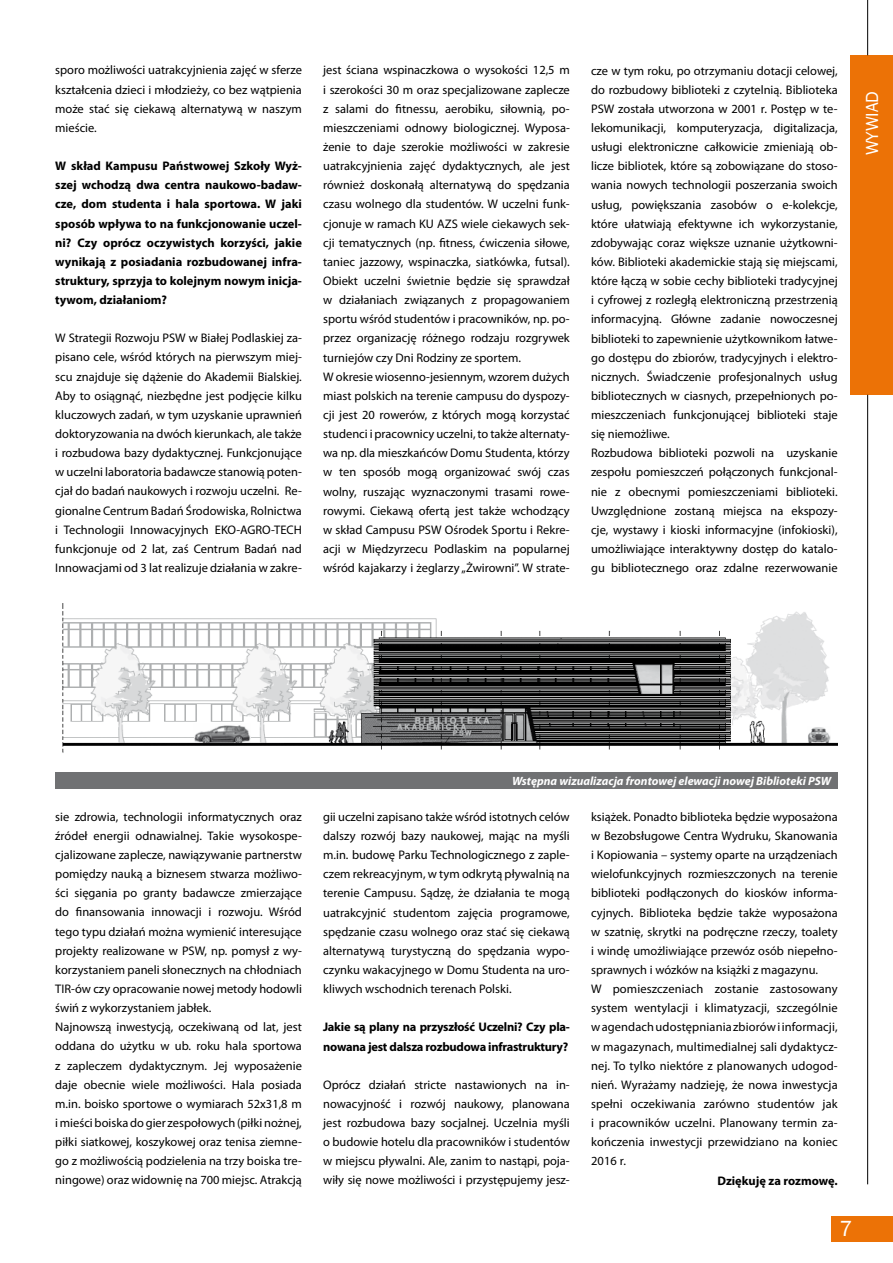
<style>
.page{position:relative;width:893px;height:1263px;background:#fff}
.page>*{position:absolute;margin:0;border:0;box-sizing:border-box;transform-origin:0 0}
.t1{font:22.5px "Franklin Gothic";color:#fff}
.t2{font:18px "Franklin Gothic";color:#fff}
.t3{font:12.45px/19.2px "Myriad Pro";color:#000;text-align:justify}
.t4{font:700 12.45px/19.2px "Myriad Pro";letter-spacing:-.015em;color:#000;text-align:justify}
.t5{font:italic 700 12px "Myriad Pro";color:#fff}
</style>
<div class="page">
<div style="left:850px;top:55px;width:43px;height:340px;background:#ec7206"></div>
<div style="left:832px;top:1216px;width:61px;height:26px;background:#ec7206"></div>
<hr style="left:867px;top:395px;width:1px;height:789px;background:#000">
<hr style="left:867px;top:0;width:1px;height:55px;background:#000">
<div style="left:55px;top:773px;width:783px;height:16px;background:#707173"></div>
<img style="left:62px;top:603px;width:776px;height:150px">
<p class="t3" style="left:55px;top:60px;width:248px">sporo możliwości uatrakcyjnienia zajęć w sferze kształcenia dzieci i młodzieży, co bez wątpienia może stać się ciekawą alternatywą w naszym mieście.</p>
<p class="t4" style="left:55px;top:156px;width:248px">W skład Kampusu Państwowej Szkoły Wyż&shy;szej wchodzą dwa centra naukowo-badaw&shy;cze, dom studenta i hala sportowa. W jaki sposób wpływa to na funkcjonowanie uczel&shy;ni? Czy oprócz oczywistych korzyści, jakie wynikają z posiadania rozbudowanej infra&shy;struktury, sprzyja to kolejnym nowym inicja&shy;tywom, działaniom?</p>
<p class="t3" style="left:55px;top:328px;width:248px">W Strategii Rozwoju PSW w Białej Podlaskiej za&shy;pisano cele, wśród których na pierwszym miej&shy;scu znajduje się dążenie do Akademii Bialskiej.<br>Aby to osiągnąć, niezbędne jest podjęcie kilku kluczowych zadań, w tym uzyskanie uprawnień doktoryzowania na dwóch kierunkach, ale także i rozbudowa bazy dydaktycznej. Funkcjonujące w uczelni laboratoria badawcze stanowią poten&shy;cjał do badań naukowych i rozwoju uczelni. Re&shy;gionalne Centrum Badań Środowiska, Rolnictwa i Technologii Innowacyjnych EKO-AGRO-TECH funkcjonuje od 2 lat, zaś Centrum Badań nad Innowacjami od 3 lat realizuje działania w zakre-</p>
<p class="t3" style="left:323px;top:61px;width:248px;text-align:left">jest ściana wspinaczkowa o wysokości 12,5 m i szerokości 30 m oraz specjalizowane zaplecze z salami do fitnessu, aerobiku, siłownią, po&shy;mieszczeniami odnowy biologicznej. Wyposa&shy;żenie to daje szerokie możliwości w zakresie uatrakcyjnienia zajęć dydaktycznych, ale jest również doskonałą alternatywą do spędzania czasu wolnego dla studentów. W uczelni funk&shy;cjonuje w ramach KU AZS wiele ciekawych sek&shy;cji tematycznych (np. fitness, ćwiczenia siłowe, taniec jazzowy, wspinaczka, siatkówka, futsal).<br>Obiekt uczelni świetnie będzie się sprawdzał w działaniach związanych z propagowaniem sportu wśród studentów i pracowników, np. po&shy;przez organizację różnego rodzaju rozgrywek turniejów czy Dni Rodziny ze sportem.<br>W okresie wiosenno-jesiennym, wzorem dużych miast polskich na terenie campusu do dyspozy&shy;cji jest 20 rowerów, z których mogą korzystać studenci i pracownicy uczelni, to także alternaty&shy;wa np. dla mieszkańców Domu Studenta, którzy w ten sposób mogą organizować swój czas wolny, ruszając wyznaczonymi trasami rowe&shy;rowymi. Ciekawą ofertą jest także wchodzący w skład Campusu PSW Ośrodek Sportu i Rekre&shy;acji w Międzyrzecu Podlaskim na popularnej wśród kajakarzy i żeglarzy „Żwirowni”. W strate-</p>
<p class="t3" style="left:591px;top:61px;width:248px;text-align:left">cze w tym roku, po otrzymaniu dotacji celowej, do rozbudowy biblioteki z czytelnią. Biblioteka PSW została utworzona w 2001 r. Postęp w te&shy;lekomunikacji, komputeryzacja, digitalizacja, usługi elektroniczne całkowicie zmieniają ob&shy;licze bibliotek, które są zobowiązane do stoso&shy;wania nowych technologii poszerzania swoich usług, powiększania zasobów o e-kolekcje, które ułatwiają efektywne ich wykorzystanie, zdobywając coraz większe uznanie użytkowni&shy;ków. Biblioteki akademickie stają się miejscami, które łączą w sobie cechy biblioteki tradycyjnej i cyfrowej z rozległą elektroniczną przestrzenią informacyjną. Główne zadanie nowoczesnej biblioteki to zapewnienie użytkownikom łatwe&shy;go dostępu do zbiorów, tradycyjnych i elektro&shy;nicznych. Świadczenie profesjonalnych usług bibliotecznych w ciasnych, przepełnionych po&shy;mieszczeniach funkcjonującej biblioteki staje się niemożliwe.<br>Rozbudowa biblioteki pozwoli na uzyskanie zespołu pomieszczeń połączonych funkcjonal&shy;nie z obecnymi pomieszczeniami biblioteki.<br>Uwzględnione zostaną miejsca na ekspozy&shy;cje, wystawy i kioski informacyjne (infokioski), umożliwiające interaktywny dostęp do katalo&shy;gu bibliotecznego oraz zdalne rezerwowanie</p>
<h2 class="t2" style="left:861px;top:155px;width:66px;rotate:-90deg">WYWIAD</h2>
<p class="t3" style="left:55px;top:807px;width:248px;text-align:left">sie zdrowia, technologii informatycznych oraz źródeł energii odnawialnej. Takie wysokospe&shy;cjalizowane zaplecze, nawiązywanie partnerstw pomiędzy nauką a biznesem stwarza możliwo&shy;ści sięgania po granty badawcze zmierzające do finansowania innowacji i rozwoju. Wśród tego typu działań można wymienić interesujące projekty realizowane w PSW, np. pomysł z wy&shy;korzystaniem paneli słonecznych na chłodniach TIR-ów czy opracowanie nowej metody hodowli świń z wykorzystaniem jabłek.<br>Najnowszą inwestycją, oczekiwaną od lat, jest oddana do użytku w ub. roku hala sportowa z zapleczem dydaktycznym. Jej wyposażenie daje obecnie wiele możliwości. Hala posiada m.in. boisko sportowe o wymiarach 52x31,8 m i mieści boiska do gier zespołowych (piłki nożnej, piłki siatkowej, koszykowej oraz tenisa ziemne&shy;go z możliwością podzielenia na trzy boiska tre&shy;ningowe) oraz widownię na 700 miejsc. Atrakcją</p>
<p class="t5" style="left:512px;top:773px;width:321px">Wstępna wizualizacja frontowej elewacji nowej Biblioteki PSW</p>
<p class="t3" style="left:323px;top:807px;width:248px">gii uczelni zapisano także wśród istotnych celów dalszy rozwój bazy naukowej, mając na myśli m.in. budowę Parku Technologicznego z zaple&shy;czem rekreacyjnym, w tym odkrytą pływalnią na terenie Campusu. Sądzę, że działania te mogą uatrakcyjnić studentom zajęcia programowe, spędzanie czasu wolnego oraz stać się ciekawą alternatywą turystyczną do spędzania wypo&shy;czynku wakacyjnego w Domu Studenta na uro&shy;kliwych wschodnich terenach Polski.</p>
<p class="t4" style="left:323px;top:1017px;width:248px">Jakie są plany na przyszłość Uczelni? Czy pla&shy;nowana jest dalsza rozbudowa infrastruktury?</p>
<p class="t3" style="left:323px;top:1075px;width:248px">Oprócz działań stricte nastawionych na in&shy;nowacyjność i rozwój naukowy, planowana jest rozbudowa bazy socjalnej. Uczelnia myśli o budowie hotelu dla pracowników i studentów w miejscu pływalni. Ale, zanim to nastąpi, poja&shy;wiły się nowe możliwości i przystępujemy jesz-</p>
<p class="t3" style="left:591px;top:807px;width:248px;text-align:left">książek. Ponadto biblioteka będzie wyposażona w Bezobsługowe Centra Wydruku, Skanowania i Kopiowania – systemy oparte na urządzeniach wielofunkcyjnych rozmieszczonych na terenie biblioteki podłączonych do kiosków informa&shy;cyjnych. Biblioteka będzie także wyposażona w szatnię, skrytki na podręczne rzeczy, toalety i windę umożliwiające przewóz osób niepełno&shy;sprawnych i wózków na książki z magazynu.<br>W pomieszczeniach zostanie zastosowany system wentylacji i klimatyzacji, szczególnie w agendach udostępniania zbiorów i informacji, w magazynach, multimedialnej sali dydaktycz&shy;nej. To tylko niektóre z planowanych udogod&shy;nień. Wyrażamy nadzieję, że nowa inwestycja spełni oczekiwania zarówno studentów jak i pracowników uczelni. Planowany termin za&shy;kończenia inwestycji przewidziano na koniec 2016 r.</p>
<p class="t4" style="left:717px;top:1170px;width:122px">Dziękuję za rozmowę.</p>
<h1 class="t1" style="left:840px;top:1215px;width:15px">7</h1>
</div>
